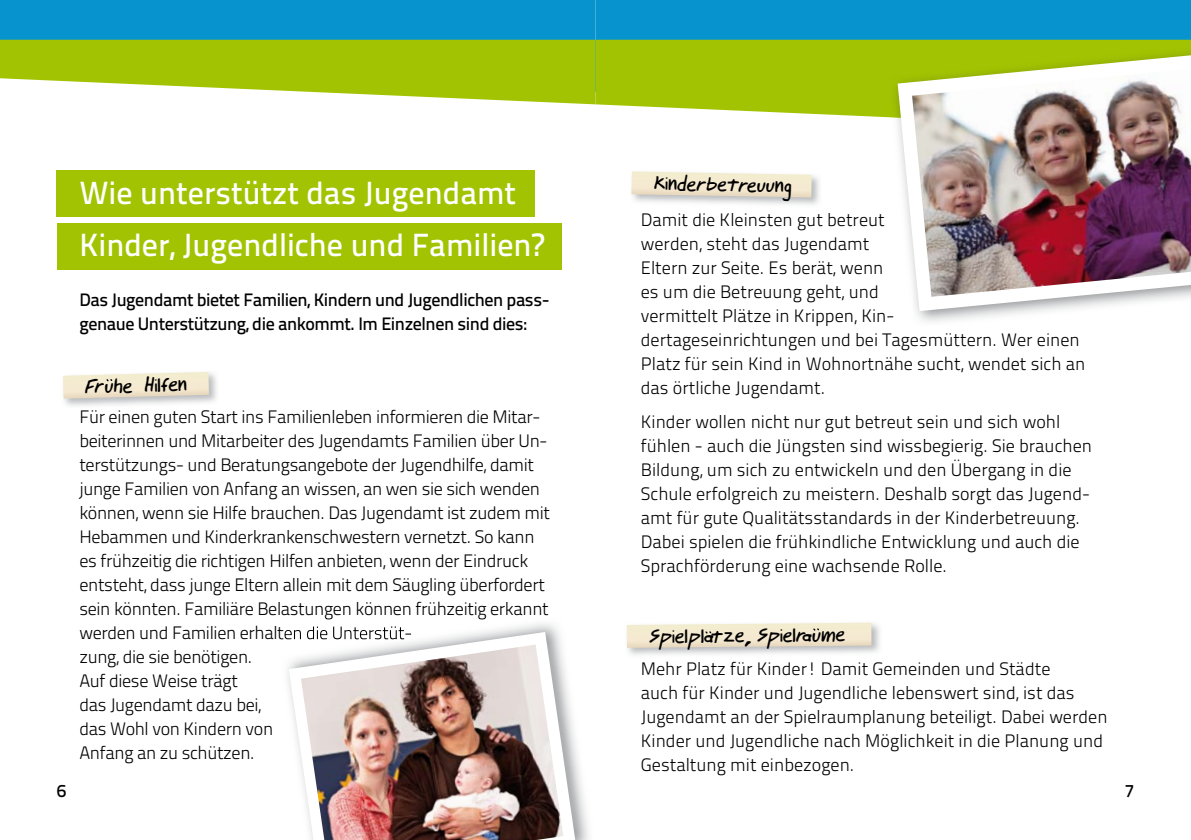
<style>
.page{position:relative;width:1191px;height:840px;background:#fff}
.page>*{position:absolute;margin:0;border:0;box-sizing:border-box;transform-origin:0 0}
.t1{font:32px/52px "Titillium Text 22 L 600 wt";color:#fff}
.t2{font:24px "Johnny Mac Scrawl BRK";letter-spacing:-.01em;color:#000}
.t3{font:18px/24px "Titillium Text 22 L 250 wt";color:#000}
.t4{font:18px/24px "Titillium Text 22 L 250 wt";letter-spacing:-.02em;color:#000}
.t5{font:18px/24px "Titillium Text 22 L 600 wt";letter-spacing:-.025em;color:#000}
</style>
<div class="page">
<div style="left:0;top:0;width:595px;height:40px;background:#0793cd"></div>
<svg style="left:0;top:40px;width:595px;height:64px"></svg>
<div style="left:595px;top:0;width:596px;height:40px;background:#0793cd"></div>
<svg style="left:595px;top:40px;width:596px;height:78px;background:#a9c818"></svg>
<div style="left:57px;top:170px;width:478px;height:47px;background:#a2c301"></div>
<div style="left:57px;top:223px;width:504px;height:47px;background:#a2c301"></div>
<img style="left:633px;top:174px;width:187px;height:31px">
<svg style="left:631px;top:171px;width:180px;height:26px;background:#f0e7d0"></svg>
<img style="left:63px;top:373px;width:154px;height:33px">
<svg style="left:63px;top:372px;width:146px;height:26px;background:#efe6cf"></svg>
<img style="left:282px;top:619px;width:307px;height:220px">
<img style="left:325px;top:617px;width:161px;height:2px">
<img style="left:282px;top:625px;width:129px;height:14px">
<svg style="left:289px;top:631px;width:287px;height:208px"></svg>
<img style="left:301px;top:644px;width:262px;height:195px">
<div style="left:889px;top:46px;width:302px;height:84px;background:#a2c301"></div>
<svg style="left:897px;top:54px;width:294px;height:257px"></svg>
<img style="left:912px;top:69px;width:279px;height:227px">
<img style="left:626px;top:622px;width:254px;height:33px">
<svg style="left:627px;top:622px;width:244px;height:25px;background:#f1e8d0"></svg>
<h1 class="t1" style="left:79px;top:165px;width:466px">Wie unterstützt das Jugendamt<br>Kinder, Jugendliche und Familien?</h1>
<h2 class="t2" style="left:654px;top:170px;width:139px;rotate:1deg">Kinderbetreuung</h2>
<p class="t3" style="left:641px;top:206px;width:446px">Damit die Kleinsten gut betreut<br>werden, steht das Jugendamt<br>Eltern zur Seite. Es berät, wenn<br>es um die Betreuung geht, und<br>vermittelt Plätze in Krippen, Kin-<br>dertageseinrichtungen und bei Tagesmüttern. Wer einen Platz für sein Kind in Wohnortnähe sucht, wendet sich an das örtliche Jugendamt.</p>
<p class="t3" style="left:641px;top:408px;width:453px">Kinder wollen nicht nur gut betreut sein und sich wohl fühlen - auch die Jüngsten sind wissbegierig. Sie brauchen Bildung, um sich zu entwickeln und den Übergang in die Schule erfolgreich zu meistern. Deshalb sorgt das Jugend&shy;amt für gute Qualitätsstandards in der Kinderbetreuung.<br>Dabei spielen die frühkindliche Entwicklung und auch die Sprachförderung eine wachsende Rolle.</p>
<p class="t5" style="left:79px;top:287px;width:472px">Das Jugendamt bietet Familien, Kindern und Jugendlichen pass&shy;genaue Unterstützung, die ankommt. Im Einzelnen sind dies:</p>
<h2 class="t2" style="left:85px;top:373px;width:103px;rotate:-1deg">Fruhe Hilfen</h2>
<p class="t4" style="left:79px;top:403px;width:472px">Für einen guten Start ins Familienleben informieren die Mitar&shy;beiterinnen und Mitarbeiter des Jugendamts Familien über Un&shy;terstützungs- und Beratungsangebote der Jugendhilfe, damit junge Familien von Anfang an wissen, an wen sie sich wenden können, wenn sie Hilfe brauchen. Das Jugendamt ist zudem mit Hebammen und Kinderkrankenschwestern vernetzt. So kann es frühzeitig die richtigen Hilfen anbieten, wenn der Eindruck entsteht, dass junge Eltern allein mit dem Säugling überfordert sein könnten. Familiäre Belastungen können frühzeitig erkannt werden und Familien erhalten die Unterstüt-<br>zung, die sie benötigen.<br>Auf diese Weise trägt<br>das Jugendamt dazu bei,<br>das Wohl von Kindern von<br>Anfang an zu schützen.</p>
<h2 class="t2" style="left:649px;top:622px;width:198px">Spielplatze, Spielraume</h2>
<p class="t3" style="left:641px;top:655px;width:468px">Mehr Platz für Kinder! Damit Gemeinden und Städte<br>auch für Kinder und Jugendliche lebenswert sind, ist das Jugendamt an der Spielraumplanung beteiligt. Dabei werden Kinder und Jugendliche nach Möglichkeit in die Planung und Gestaltung mit einbezogen.</p>
<p class="t5" style="left:57px;top:777px;width:11px">6</p>
<p class="t5" style="left:1124px;top:777px;width:11px">7</p>
</div>
